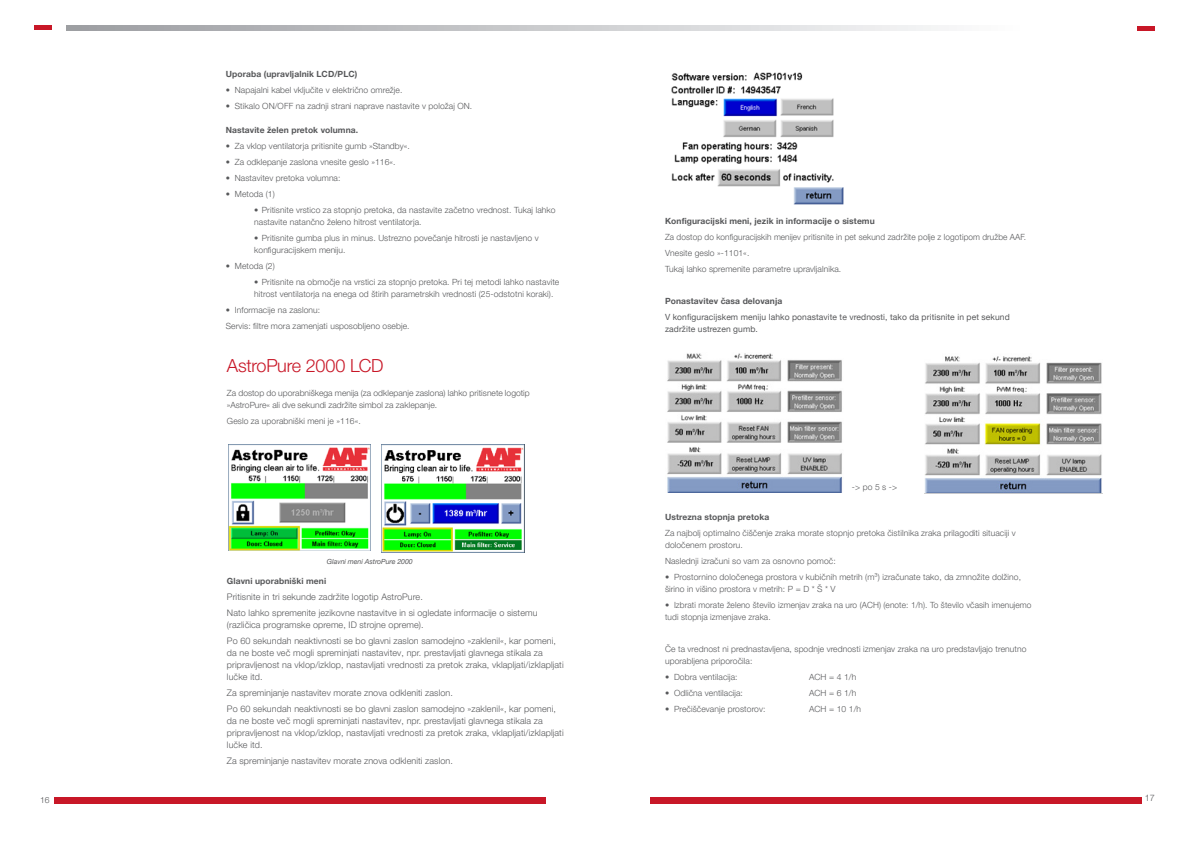
<style>
.page{position:relative;width:1191px;height:842px;background:#fff}
.page>*{position:absolute;margin:0;border:0;box-sizing:border-box;transform-origin:0 0}
.Chart_headers{font:300 18px "Helvetica Neue LT Pro";letter-spacing:-.02em;color:#c81727}
.Text{font:300 9px/12px "Helvetica Neue LT Pro";letter-spacing:.01em;color:#57585a}
.Text-2{font:300 8.5px/12px "Helvetica Neue LT Pro";letter-spacing:.01em;color:#57585a}
.Chart_headers-2{font:300 8.5px/12px "Helvetica Neue LT Pro";letter-spacing:.01em;color:#57585a}
.Text-3{font:700 8.5px "Helvetica Neue LT Pro";letter-spacing:.01em;color:#57585a}
.Text-4{font:8.5px/12px "Helvetica Neue LT Pro";letter-spacing:.01em;color:#57585a}
.Tabel_-_Heading_link{font:300 8.5px "Helvetica Neue LT Pro";color:#57585a}
.Heading_bold{font:italic 7px "Helvetica Neue LT Pro";letter-spacing:-.005em;color:#57585a}
</style>
<div class="page">
<div style="left:54px;top:797px;width:492px;height:7px;background:#c81727"></div>
<div style="left:649px;top:797px;width:492px;height:7px;background:#c81727"></div>
<div style="left:1137px;top:26px;width:17px;height:5px;background:#c81727"></div>
<hr style="left:34px;top:26px;width:18px;height:4px;background:#c81727">
<svg style="left:66px;top:26px;width:872px;height:4px;background:#c7c8ca"></svg>
<img style="left:228px;top:444px;width:142px;height:106px">
<img style="left:381px;top:444px;width:144px;height:108px">
<img style="left:671px;top:72px;width:172px;height:133px">
<img style="left:667px;top:353px;width:175px;height:139px">
<img style="left:924px;top:356px;width:178px;height:137px">
<p class="Tabel_-_Heading_link" style="left:40px;top:795px;width:11px">16</p>
<p class="Text-3" style="left:226px;top:69px;width:133px">Uporaba (upravljalnik LCD/PLC)</p>
<p class="Chart_headers-2" style="left:226px;top:84px;width:178px">• Napajalni kabel vključite v električno omrežje.</p>
<p class="Chart_headers-2" style="left:226px;top:100px;width:248px">• Stikalo ON/OFF na zadnji strani naprave nastavite v položaj ON.</p>
<p class="Text-3" style="left:226px;top:125px;width:134px">Nastavite želen pretok volumna.</p>
<p class="Chart_headers-2" style="left:226px;top:140px;width:186px">• Za vklop ventilatorja pritisnite gumb »Standby«.</p>
<p class="Chart_headers-2" style="left:226px;top:156px;width:171px">• Za odklepanje zaslona vnesite geslo »116«.</p>
<p class="Chart_headers-2" style="left:226px;top:172px;width:116px">• Nastavitev pretoka volumna:</p>
<p class="Chart_headers-2" style="left:226px;top:188px;width:50px">• Metoda (1)</p>
<p class="Chart_headers-2" style="left:254px;top:204px;width:303px">• Pritisnite vrstico za stopnjo pretoka, da nastavite začetno vrednost. Tukaj lahko nastavite natančno želeno hitrost ventilatorja.</p>
<p class="Chart_headers-2" style="left:254px;top:232px;width:286px">• Pritisnite gumba plus in minus. Ustrezno povečanje hitrosti je nastavljeno v konfiguracijskem meniju.</p>
<p class="Chart_headers-2" style="left:226px;top:260px;width:50px">• Metoda (2)</p>
<p class="Chart_headers-2" style="left:254px;top:276px;width:307px">• Pritisnite na območje na vrstici za stopnjo pretoka. Pri tej metodi lahko nastavite hitrost ventilatorja na enega od štirih parametrskih vrednosti (25-odstotni koraki).</p>
<p class="Chart_headers-2" style="left:226px;top:304px;width:96px">• Informacije na zaslonu:</p>
<p class="Text-2" style="left:226px;top:320px;width:185px">Servis: filtre mora zamenjati usposobljeno osebje.</p>
<p class="Chart_headers" style="left:227px;top:354px;width:158px">AstroPure 2000 LCD</p>
<p class="Chart_headers-2" style="left:227px;top:386px;width:304px">Za dostop do uporabniškega menija (za odklepanje zaslona) lahko pritisnete logotip »AstroPure« ali dve sekundi zadržite simbol za zaklepanje.</p>
<p class="Text-2" style="left:227px;top:414px;width:135px">Geslo za uporabniški meni je »116«.</p>
<p class="Heading_bold" style="left:327px;top:557px;width:87px">Glavni meni AstroPure 2000</p>
<p class="Text-3" style="left:227px;top:575px;width:101px">Glavni uporabniški meni</p>
<p class="Text" style="left:227px;top:590px;width:197px">Pritisnite in tri sekunde zadržite logotip AstroPure.</p>
<p class="Text" style="left:227px;top:606px;width:312px">Nato lahko spremenite jezikovne nastavitve in si ogledate informacije o sistemu (različica programske opreme, ID strojne opreme).</p>
<p class="Text" style="left:227px;top:634px;width:338px">Po 60 sekundah neaktivnosti se bo glavni zaslon samodejno »zaklenil«, kar pomeni, da ne boste več mogli spreminjati nastavitev, npr. prestavljati glavnega stikala za pripravljenost na vklop/izklop, nastavljati vrednosti za pretok zraka, vklapljati/izklapljati lučke itd.</p>
<p class="Text" style="left:227px;top:686px;width:227px">Za spreminjanje nastavitev morate znova odkleniti zaslon.</p>
<p class="Text" style="left:227px;top:702px;width:338px">Po 60 sekundah neaktivnosti se bo glavni zaslon samodejno »zaklenil«, kar pomeni, da ne boste več mogli spreminjati nastavitev, npr. prestavljati glavnega stikala za pripravljenost na vklop/izklop, nastavljati vrednosti za pretok zraka, vklapljati/izklapljati lučke itd.</p>
<p class="Text" style="left:227px;top:754px;width:227px">Za spreminjanje nastavitev morate znova odkleniti zaslon.</p>
<p class="Text-3" style="left:665px;top:216px;width:211px">Konfiguracijski meni, jezik in informacije o sistemu</p>
<p class="Text-2" style="left:665px;top:231px;width:363px">Za dostop do konfiguracijskih menijev pritisnite in pet sekund zadržite polje z logotipom družbe AAF.</p>
<p class="Text-2" style="left:665px;top:247px;width:86px">Vnesite geslo »-1101«.</p>
<p class="Text-2" style="left:665px;top:263px;width:178px">Tukaj lahko spremenite parametre upravljalnika.</p>
<p class="Text-3" style="left:665px;top:296px;width:119px">Ponastavitev časa delovanja</p>
<p class="Text-4" style="left:665px;top:311px;width:346px">V konfiguracijskem meniju lahko ponastavite te vrednosti, tako da pritisnite in pet sekund zadržite ustrezen gumb.</p>
<p class="Text-2" style="left:852px;top:481px;width:47px">-&gt; po 5 s -&gt;</p>
<p class="Text-3" style="left:665px;top:512px;width:106px">Ustrezna stopnja pretoka</p>
<p class="Text-2" style="left:665px;top:527px;width:352px">Za najbolj optimalno čiščenje zraka morate stopnjo pretoka čistilnika zraka prilagoditi situaciji v določenem prostoru.</p>
<p class="Text-2" style="left:665px;top:555px;width:172px">Naslednji izračuni so vam za osnovno pomoč:</p>
<p class="Text-2" style="left:665px;top:571px;width:357px">• Prostornino določenega prostora v kubičnih metrih (m³) izračunate tako, da zmnožite dolžino, širino in višino prostora v metrih: P = D * Š * V</p>
<p class="Text-2" style="left:665px;top:599px;width:368px">• Izbrati morate želeno število izmenjav zraka na uro (ACH) (enote: 1/h). To število včasih imenujemo tudi stopnja izmenjave zraka.</p>
<p class="Text-2" style="left:665px;top:643px;width:363px">Če ta vrednost ni prednastavljena, spodnje vrednosti izmenjav zraka na uro predstavljajo trenutno uporabljena priporočila:</p>
<p class="Text-2" style="left:665px;top:671px;width:74px">• Dobra ventilacija:</p>
<p class="Text-2" style="left:809px;top:671px;width:49px">ACH = 4 1/h</p>
<p class="Text-2" style="left:665px;top:687px;width:79px">• Odlična ventilacija:</p>
<p class="Text-2" style="left:809px;top:687px;width:49px">ACH = 6 1/h</p>
<p class="Text-2" style="left:665px;top:703px;width:102px">• Prečiščevanje prostorov:</p>
<p class="Text-2" style="left:809px;top:703px;width:54px">ACH = 10 1/h</p>
<p class="Text" style="left:1145px;top:792px;width:12px">17</p>
</div>
